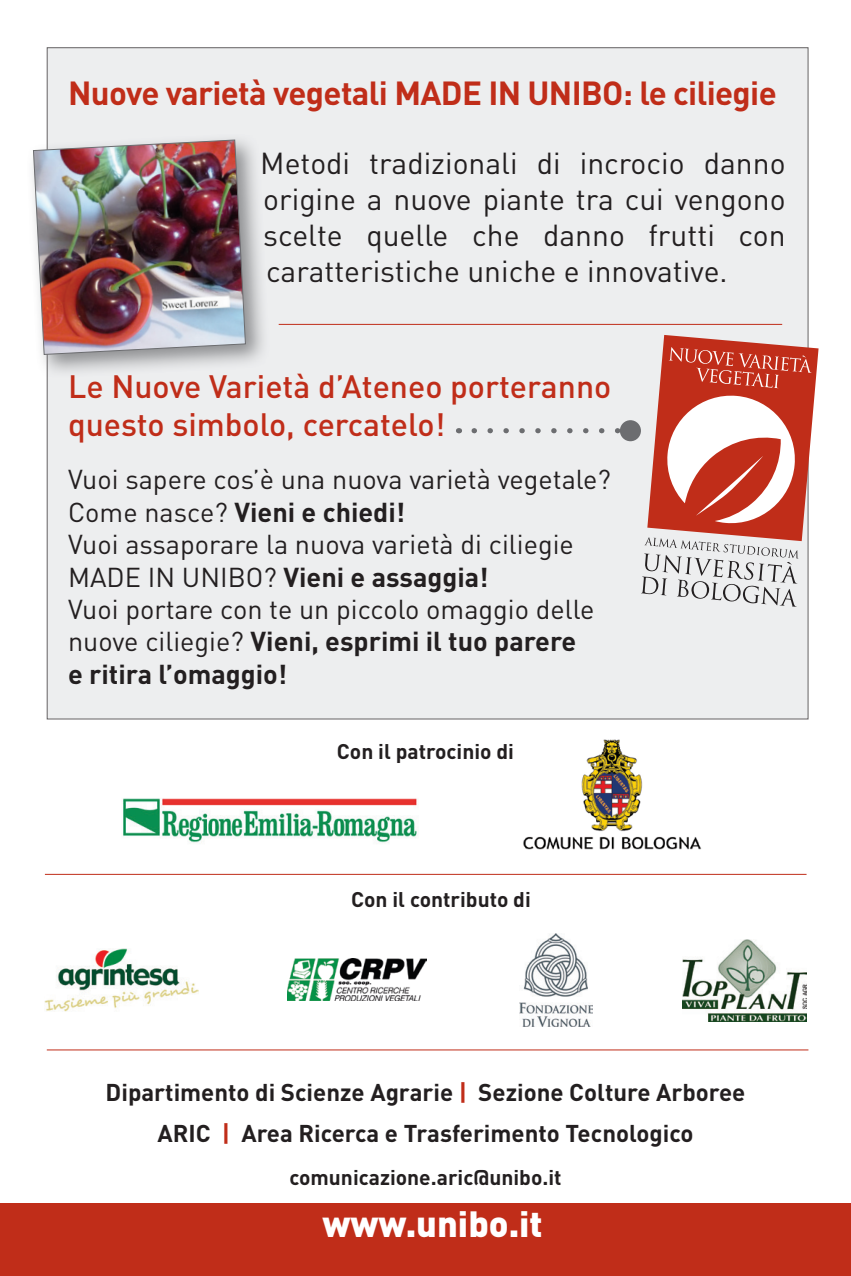
<style>
.page{position:relative;width:851px;height:1276px;background:#fff}
.page>*{position:absolute;margin:0;border:0;box-sizing:border-box;transform-origin:0 0}
.t1{font:900 36px "DIN";color:#fff}
.t2{font:700 33px "DIN";letter-spacing:-.02em;color:#c02d19}
.t3{font:500 32.1px/38.4px "DIN";color:#c02d19}
.t4{font:30px/36px "DIN";color:#231f20;text-align:justify}
.t5{font:27px/32.4px "DIN";color:#231f20}
.t6{font:700 24px/40.8px "DIN";color:#231f20;text-align:center}
.t7{font:700 21px "DIN";color:#231f20}
.s1{font-weight:700}
.s2{color:#c02d19}
</style>
<div class="page">
<div style="left:47px;top:48px;width:761px;height:671px;background:#edeeef"></div>
<img style="left:123px;top:798px;width:294px;height:45px">
<div style="left:0;top:1203px;width:850px;height:73px;background:#c02d19"></div>
<div style="left:26px;top:133px;width:244px;height:246px;background:#6c6d70;opacity:.75"></div>
<img style="left:33px;top:139px;width:213px;height:216px">
<svg style="left:640px;top:335px;width:178px;height:272px"></svg>
<hr style="left:279px;top:324px;width:503px;height:1px;background:#c02d19">
<svg style="left:474px;top:428px;width:145px;height:5px"></svg>
<div style="left:619px;top:420px;width:22px;height:21px;background:#6c6d70;border-radius:50%"></div>
<img style="left:682px;top:939px;width:124px;height:82px">
<img style="left:523px;top:739px;width:179px;height:111px">
<img style="left:519px;top:933px;width:73px;height:94px">
<img style="left:287px;top:958px;width:139px;height:42px">
<img style="left:45px;top:948px;width:153px;height:63px">
<hr style="left:45px;top:874px;width:761px;height:1px;background:#c02d19">
<hr style="left:47px;top:1049px;width:761px;height:1px;background:#c02d19">
<p class="t2" style="left:68px;top:72px;width:710px">Nuove varietà vegetali MADE IN UNIBO: le ciliegie</p>
<p class="t4" style="left:260px;top:144px;width:527px">Metodi tradizionali di incrocio danno origine a nuove piante tra cui vengono scelte quelle che danno frutti con caratteristiche uniche e innovative.</p>
<p class="t3" style="left:68px;top:366px;width:544px">Le Nuove Varietà d’Ateneo porteranno questo simbolo, cercatelo!</p>
<p class="t5" style="left:68px;top:463px;width:544px">Vuoi sapere cos’è una nuova varietà vegetale?<br>Come nasce? <span class="s1">Vieni e chiedi!<br></span>Vuoi assaporare la nuova varietà di ciliegie MADE IN UNIBO? <span class="s1">Vieni e assaggia!<br></span>Vuoi portare con te un piccolo omaggio delle nuove ciliegie? <span class="s1">Vieni, esprimi il tuo parere<br>e ritira l’omaggio!</span></p>
<p class="t7" style="left:337px;top:738px;width:178px">Con il patrocinio di</p>
<p class="t7" style="left:351px;top:885px;width:181px">Con il contributo di</p>
<p class="t6" style="left:106px;top:1071px;width:641px">Dipartimento di Scienze Agrarie <span class="s2">|</span> Sezione Colture Arboree<br>ARIC <span class="s2">|</span> Area Ricerca e Trasferimento Tecnologico</p>
<p class="t7" style="left:289px;top:1164px;width:273px">comunicazione.aric@unibo.it</p>
<h1 class="t1" style="left:322px;top:1200px;width:222px">www.unibo.it</h1>
</div>
